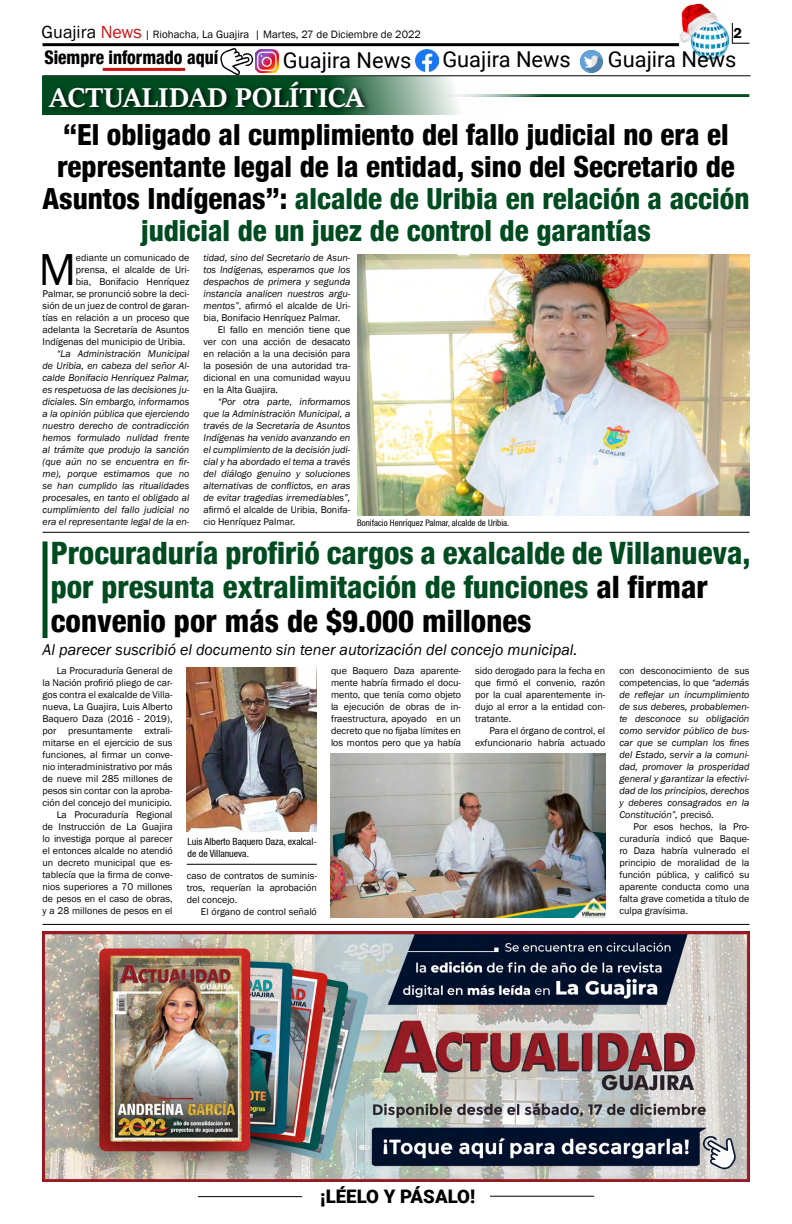
<style>
.page{position:relative;width:792px;height:1224px;background:#fff}
.page>*{position:absolute;margin:0;border:0;box-sizing:border-box;transform-origin:0 0}
.t1{font:46px "Franklin Gothic";color:#000}
.t2{font:800 condensed 30.9px/34px "Helvetica 87";color:#004b20}
.t3{font:30px "Sitka Text";color:#fff}
.t4{font:800 condensed 29.1px/32.1px "Helvetica 87";color:#000;text-align:center}
.t5{font:21.9px "Roboto";color:#000}
.t6{font:800 condensed 18.7px "Helvetica 87";color:#000;scale:.93 1}
.t7{font:900 18.7px "Roboto";color:#000}
.t8{font:italic 16px "Franklin Gothic";color:#000}
.t9{font:600 14.7px "Franklin Gothic";color:#000}
.t10{font:11px "Franklin Gothic";color:#000}
.t11{font:10px/12px "Franklin Gothic";color:#000;text-align:justify}
.t12{font:italic 10px/12px "Franklin Gothic";color:#000;text-align:justify}
.t13{font:condensed 9.9px/11.9px "Helvetica 57";color:#000}
.t14{font:condensed 9px "Helvetica 57";color:#000}
.s1{font-size:18px}
.s2{font-size:18px;color:#c91311}
.s3{color:#004b20}
.s4{font-style:normal}
.s5{color:#000}
</style>
<div class="page">
<hr style="left:198px;top:1196px;width:104px;height:1px;background:#000">
<hr style="left:490px;top:1196px;width:104px;height:1px;background:#000">
<hr style="left:43px;top:43px;width:657px;height:3px;background:#000">
<svg style="left:732px;top:23px;width:17px;height:21px"></svg>
<img style="left:679px;top:4px;width:50px;height:55px">
<hr style="left:43px;top:75px;width:708px;height:1px;background:#000">
<img style="left:416px;top:49px;width:22px;height:23px">
<img style="left:256px;top:50px;width:23px;height:23px">
<img style="left:580px;top:50px;width:23px;height:23px;border-radius:11px">
<svg style="left:220px;top:48px;width:34px;height:28px"></svg>
<hr style="left:103px;top:68px;width:82px;height:3px;background:#c91311">
<svg style="left:43px;top:76px;width:464px;height:39px"></svg>
<div style="left:46px;top:78px;width:326px;height:36px;background:#000;opacity:.75"></div>
<hr style="left:431px;top:94px;width:318px;height:3px;background:#004b20">
<hr style="left:43px;top:924px;width:706px;height:1px;background:#000">
<hr style="left:43px;top:532px;width:706px;height:1px;background:#000">
<img style="left:43px;top:932px;width:706px;height:249px">
<svg style="left:703px;top:1135px;width:33px;height:36px"></svg>
<div style="left:43px;top:541px;width:5px;height:97px;background:#004b20"></div>
<hr style="left:187px;top:864px;width:130px;height:1px;background:#000">
<img style="left:187px;top:667px;width:130px;height:165px">
<img style="left:331px;top:754px;width:274px;height:163px">
<img style="left:357px;top:254px;width:392px;height:262px">
<p class="t10" style="left:42px;top:28px;width:381px"><span class="s1">Guajira</span> <span class="s2">News</span> | Riohacha, La Guajira | Martes, 27 de Diciembre de 2022</p>
<h3 class="t9" style="left:733px;top:24px;width:10px">2</h3>
<h3 class="t6" style="left:44px;top:45px;width:189px">Siempre informado aquí</h3>
<h3 class="t5" style="left:283px;top:45px;width:130px">Guajira News</h3>
<h3 class="t5" style="left:442px;top:44px;width:130px">Guajira News</h3>
<h3 class="t5" style="left:608px;top:44px;width:130px">Guajira News</h3>
<h3 class="t3" style="left:49px;top:75px;width:316px">ACTUALIDAD POLÍTICA</h3>
<h3 class="t4" style="left:42px;top:118px;width:709px">“El obligado al cumplimiento del fallo judicial no era el representante legal de la entidad, sino del Secretario de Asuntos Indígenas”: <span class="s3">alcalde de Uribia en relación a acción judicial de un juez de control de garantías</span></h3>
<h1 class="t1" style="left:39px;top:242px;width:39px">M</h1>
<p class="t11" style="left:76px;top:252px;width:115px">ediante un comunicado de</p>
<p class="t11" style="left:76px;top:264px;width:115px">prensa, el alcalde de Uri-</p>
<p class="t11" style="left:76px;top:276px;width:115px">bia, Bonifacio Henríquez</p>
<p class="t11" style="left:43px;top:288px;width:148px">Palmar, se pronunció sobre la deci-</p>
<p class="t11" style="left:43px;top:300px;width:148px">sión de un juez de control de garan-</p>
<p class="t11" style="left:43px;top:312px;width:148px">tías en relación a un proceso que</p>
<p class="t11" style="left:43px;top:324px;width:148px">adelanta la Secretaría de Asuntos</p>
<p class="t11" style="left:43px;top:336px;width:144px">Indígenas del municipio de Uribia.</p>
<p class="t12" style="left:43px;top:348px;width:148px;text-indent:14px">“La Administración Municipal de Uribia, en cabeza del señor Al&shy;calde Bonifacio Henríquez Palmar, es respetuosa de las decisiones ju&shy;diciales. Sin embargo, informamos a la opinión pública que ejerciendo nuestro derecho de contradicción hemos formulado nulidad frente al trámite que produjo la sanción (que aún no se encuentra en fir&shy;me), porque estimamos que no se han cumplido las ritualidades procesales, en tanto el obligado al cumplimiento del fallo judicial no era el representante legal de la en-</p>
<p class="t12" style="left:204px;top:252px;width:148px">tidad, sino del Secretario de Asun&shy;tos Indígenas, esperamos que los despachos de primera y segunda instancia analicen nuestros argu&shy;mentos”<span class="s4">, afirmó el alcalde de Uri&shy;bia, Bonifacio Henríquez Palmar.</span></p>
<p class="t11" style="left:204px;top:324px;width:148px;text-indent:14px">El fallo en mención tiene que ver con una acción de desacato en relación a la una decisión para la posesión de una autoridad tra&shy;dicional en una comunidad wayuu en la Alta Guajira.</p>
<p class="t12" style="left:204px;top:396px;width:148px;text-indent:14px">“Por otra parte, informamos que la Administración Municipal, a través de la Secretaría de Asuntos Indígenas ha venido avanzando en el cumplimiento de la decisión judi&shy;cial y ha abordado el tema a través del diálogo genuino y soluciones alternativas de conflictos, en aras de evitar tragedias irremediables”,</p>
<p class="t11" style="left:204px;top:504px;width:148px">afirmó el alcalde de Uribia, Bonifa&shy;cio Henríquez Palmar.</p>
<p class="t14" style="left:357px;top:518px;width:154px">Bonifacio Henríquez Palmar, alcalde de Uribia.</p>
<h2 class="t2" style="left:51px;top:536px;width:701px">Procuraduría profirió cargos a exalcalde de Villanueva, por presunta extralimitación de funciones <span class="s5">al firmar convenio por más de $9.000 millones</span></h2>
<h3 class="t8" style="left:42px;top:640px;width:537px">Al parecer suscribió el documento sin tener autorización del concejo municipal.</h3>
<p class="t11" style="left:43px;top:665px;width:132px;text-align:right">La Procuraduría General de<br>la Nación profirió pliego de car&shy;gos contra el exalcalde de Villa&shy;nueva, La Guajira, Luis Alberto<br>Baquero Daza (2016 - 2019), por presuntamente extrali&shy;mitarse en el ejercicio de sus funciones, al firmar un conve&shy;nio interadministrativo por más de nueve mil 285 millones de pesos sin contar con la aproba&shy;ción del concejo del municipio.<br>La Procuraduría Regional<br>de Instrucción de La Guajira lo investiga porque al parecer el entonces alcalde no atendió un decreto municipal que es&shy;tablecía que la firma de conve&shy;nios superiores a 70 millones de pesos en el caso de obras, y a 28 millones de pesos en el</p>
<p class="t13" style="left:187px;top:835px;width:131px">Luis Alberto Baquero Daza, exalcal&shy;de de Villanueva.</p>
<p class="t11" style="left:187px;top:869px;width:132px">caso de contratos de suminis&shy;tros, requerían la aprobación del concejo.</p>
<p class="t11" style="left:201px;top:905px;width:117px">El órgano de control señaló</p>
<p class="t11" style="left:331px;top:665px;width:132px">que Baquero Daza aparente&shy;mente habría firmado el docu&shy;mento, que tenía como objeto la ejecución de obras de in&shy;fraestructura, apoyado en un decreto que no fijaba límites en los montos pero que ya había</p>
<p class="t11" style="left:475px;top:665px;width:132px">sido derogado para la fecha en que firmó el convenio, razón por la cual aparentemente in&shy;dujo al error a la entidad con&shy;tratante.</p>
<p class="t11" style="left:475px;top:725px;width:132px;text-align:right">Para el órgano de control, el exfuncionario habría actuado</p>
<p class="t12" style="left:619px;top:665px;width:132px"><span class="s4">con desconocimiento de sus competencias, lo que</span> “además de reflejar un incumplimiento de sus deberes, probablemen&shy;te desconoce su obligación como servidor público de bus&shy;car que se cumplan los fines del Estado, servir a la comuni&shy;dad, promover la prosperidad general y garantizar la efectivi&shy;dad de los principios, derechos y deberes consagrados en la Constitución”, <span class="s4">precisó.</span></p>
<p class="t11" style="left:619px;top:821px;width:132px;text-indent:14px">Por esos hechos, la Pro&shy;curaduría indicó que Baque&shy;ro Daza habría vulnerado el principio de moralidad de la función pública, y calificó su aparente conducta como una falta grave cometida a título de culpa gravísima.</p>
<h3 class="t7" style="left:320px;top:1184px;width:157px">¡LÉELO Y PÁSALO!</h3>
</div>
